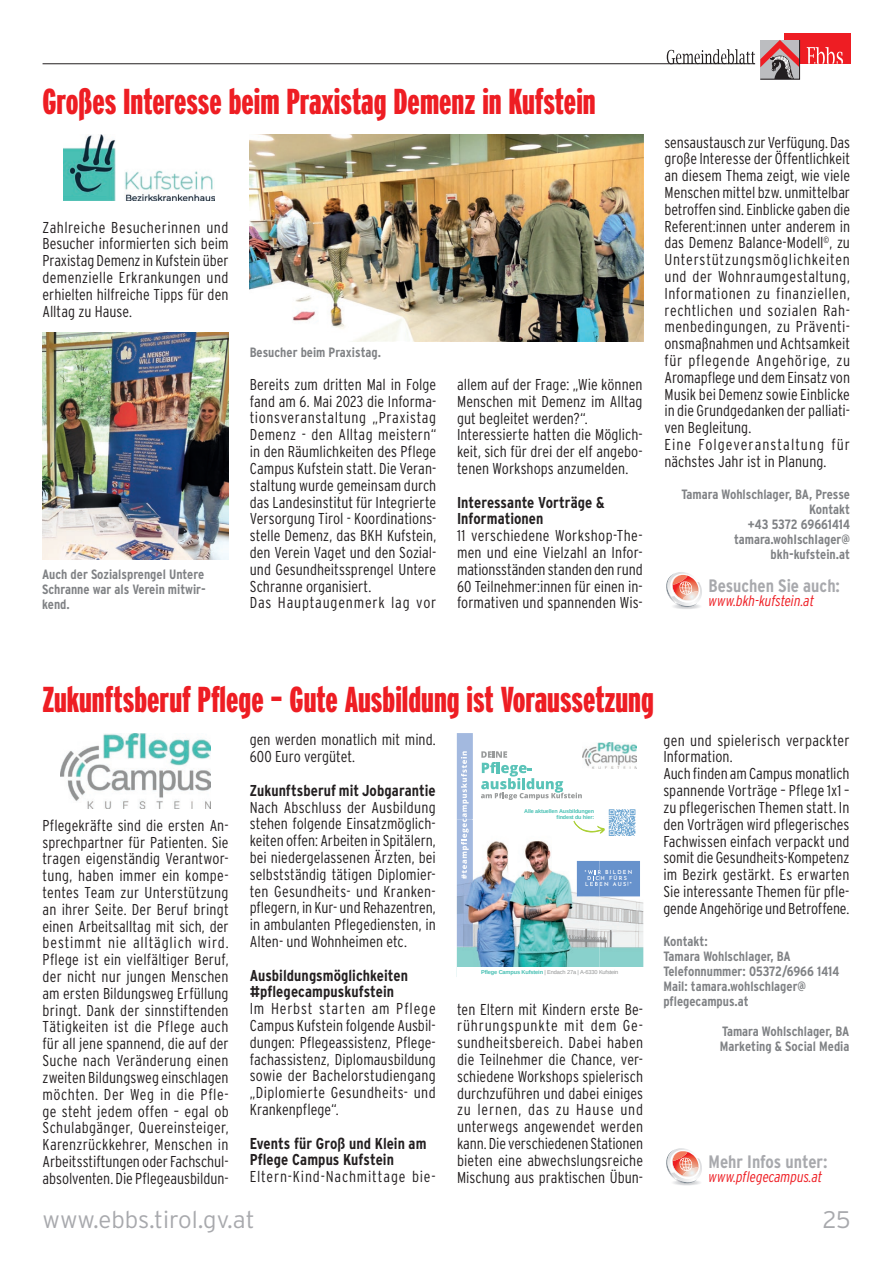
<style>
.page{position:relative;width:893px;height:1263px;background:#fff}
.page>*{position:absolute;margin:0;border:0;box-sizing:border-box;transform-origin:0 0}
.t1{font:900 36px "Interstate Compressed";color:#ee1d23}
.t2{font:300 24px "Interstate";color:#a8a9ad}
.t3{font:700 18px "Interstate Condensed";color:#a8a9ad}
.t4{font:300 15.75px/16.8px "Interstate Condensed";color:#231f20;text-align:justify}
.t5{font:700 15.75px/16.8px "Interstate Condensed";letter-spacing:.005em;color:#231f20}
.t6{font:300 15.75px "Interstate Condensed";letter-spacing:.05em;color:#231f20}
.t7{font:italic 300 15px "Interstate Condensed";color:#ee1d23}
.t8{font:700 13.5px/15px "Interstate Condensed";color:#808285}
.t9{font:5.7px "Arimo";letter-spacing:-.025em;color:#939595}
.t10{font:700 5.55px/6.4px "Arimo";letter-spacing:-.025em;color:#46c0b3;text-align:right}
.t11{font:600 5.55px/5.8px "Josefin Sans";letter-spacing:.22em;color:#fff;text-align:center}
.s1{font-weight:700;color:#46c0b3}
</style>
<div class="page">
<div style="left:784px;top:33px;width:66px;height:31px;background:#ee1d23"></div>
<hr style="left:43px;top:63px;width:712px;height:1px;background:#231f20">
<svg style="left:807px;top:47px;width:36px;height:17px"></svg>
<svg style="left:667px;top:40px;width:133px;height:40px"></svg>
<svg style="left:666px;top:572px;width:35px;height:37px"></svg>
<img style="left:64px;top:135px;width:150px;height:65px">
<img style="left:250px;top:135px;width:393px;height:207px">
<img style="left:42px;top:332px;width:186px;height:228px">
<img style="left:599px;top:860px;width:44px;height:107px">
<img style="left:583px;top:742px;width:53px;height:27px">
<img style="left:599px;top:861px;width:41px;height:35px">
<svg style="left:481px;top:751px;width:101px;height:49px"></svg>
<img style="left:457px;top:733px;width:16px;height:86px">
<img style="left:473px;top:840px;width:79px;height:84px">
<img style="left:552px;top:860px;width:47px;height:107px">
<img style="left:457px;top:924px;width:95px;height:43px">
<svg style="left:585px;top:870px;width:17px;height:16px"></svg>
<svg style="left:573px;top:809px;width:63px;height:27px"></svg>
<img style="left:457px;top:819px;width:16px;height:128px">
<svg style="left:461px;top:751px;width:8px;height:128px"></svg>
<img style="left:60px;top:733px;width:151px;height:75px">
<svg style="left:666px;top:1148px;width:35px;height:38px"></svg>
<h1 class="t1" style="left:42px;top:82px;width:555px">Großes Interesse beim Praxistag Demenz in Kufstein</h1>
<p class="t4" style="left:42px;top:219px;width:188px">Zahlreiche Besucherinnen und Besucher informierten sich beim Praxistag Demenz in Kufstein über demenzielle Erkrankungen und erhielten hilfreiche Tipps für den Alltag zu Hause.</p>
<p class="t8" style="left:42px;top:566px;width:165px">Auch der Sozialsprengel Untere<br>Schranne war als Verein mitwir&shy;kend.</p>
<p class="t8" style="left:250px;top:344px;width:133px">Besucher beim Praxistag.</p>
<p class="t4" style="left:250px;top:376px;width:188px;text-align:left">Bereits zum dritten Mal in Folge fand am 6. Mai 2023 die Informa&shy;tionsveranstaItung „Praxistag<br>Demenz - den Alltag meistern“ in den Räumlichkeiten des Pflege<br>Campus Kufstein statt. Die Veran&shy;staltung wurde gemeinsam durch das Landesinstitut für Integrierte<br>Versorgung Tirol - Koordinations&shy;stelle Demenz, das BKH Kufstein, den Verein Vaget und den Sozial&shy;und Gesundheitssprengel Untere<br>Schranne organisiert.<br>Das Hauptaugenmerk lag vor</p>
<p class="t4" style="left:457px;top:376px;width:187px;text-align:left">allem auf der Frage: „Wie können<br>Menschen mit Demenz im Alltag gut begleitet werden?“.<br>Interessierte hatten die Möglich&shy;keit, sich für drei der elf angebo&shy;tenen Workshops anzumelden.</p>
<p class="t5" style="left:457px;top:493px;width:149px">Interessante Vorträge &amp;<br>Informationen</p>
<p class="t4" style="left:457px;top:527px;width:187px">11 verschiedene Workshop-The&shy;men und eine Vielzahl an Infor&shy;mationsständen standen den rund 60 Teilnehmer:innen für einen in&shy;formativen und spannenden Wis-</p>
<p class="t4" style="left:664px;top:133px;width:187px;text-align:left">sensaustausch zur Verfügung. Das große Interesse der Öffentlichkeit an diesem Thema zeigt, wie viele<br>Menschen mittel bzw. unmittelbar betroffen sind. Einblicke gaben die<br>Referent:innen unter anderem in das Demenz Balance-Modell<sup>©</sup>, zu<br>UnterstützungsmögIichkeiten und der Wohnraumgestaltung,<br>Informationen zu finanziellen, rechtlichen und sozialen Rah&shy;menbedingungen, zu Präventi&shy;onsmaßnahmen und Achtsamkeit für pflegende Angehörige, zu<br>Aromapflege und dem Einsatz von<br>Musik bei Demenz sowie Einblicke in die Grundgedanken der palliati&shy;ven Begleitung.<br>Eine Folgeveranstaltung für nächstes Jahr ist in Planung.</p>
<p class="t8" style="left:682px;top:486px;width:170px;text-align:right">Tamara Wohlschlager, BA, Presse<br>Kontakt<br>+43 5372 69661414 tamara.wohIschIager@ bkh-kufstein.at</p>
<p class="t3" style="left:708px;top:575px;width:133px">Besuchen Sie auch:</p>
<p class="t7" style="left:708px;top:592px;width:107px">www.bkh-kufstein.at</p>
<h1 class="t1" style="left:43px;top:680px;width:613px">Zukunftsberuf Pflege – Gute Ausbildung ist Voraussetzung</h1>
<p class="t4" style="left:43px;top:817px;width:188px">Pflegekräfte sind die ersten An&shy;sprechpartner für Patienten. Sie tragen eigenständig Verantwor&shy;tung, haben immer ein kompe&shy;tentes Team zur Unterstützung an ihrer Seite. Der Beruf bringt einen Arbeitsalltag mit sich, der bestimmt nie alltäglich wird.<br>Pflege ist ein vielfältiger Beruf, der nicht nur jungen Menschen am ersten Bildungsweg Erfüllung bringt. Dank der sinnstiftenden Tätigkeiten ist die Pflege auch für all jene spannend, die auf der Suche nach Veränderung einen zweiten Bildungsweg einschlagen möchten. Der Weg in die Pfle&shy;ge steht jedem offen – egal ob Schulabgänger, Quereinsteiger, Karenzrückkehrer, Menschen in Arbeitsstiftungen oder Fachschul&shy;absolventen. Die Pflegeausbildun-</p>
<p class="t4" style="left:250px;top:731px;width:188px">gen werden monatlich mit mind.<br>600 Euro vergütet.</p>
<p class="t5" style="left:250px;top:782px;width:188px">Zukunftsberuf mit Jobgarantie</p>
<p class="t4" style="left:250px;top:798px;width:188px">Nach Abschluss der Ausbildung stehen folgende Einsatzmöglich&shy;keiten offen: Arbeiten in Spitälern, bei niedergelassenen Ärzten, bei selbstständig tätigen Diplomier&shy;ten Gesundheits- und Kranken&shy;pflegern, in Kur- und Rehazentren, in ambulanten Pflegediensten, in Alten- und Wohnheimen etc.</p>
<p class="t5" style="left:250px;top:966px;width:160px">Ausbildungsmöglichkeiten #pflegecampuskufstein</p>
<p class="t4" style="left:250px;top:1000px;width:188px">Im Herbst starten am Pflege Campus Kufstein folgende Ausbil&shy;dungen: Pflegeassistenz, Pflege&shy;fachassistenz, Diplomausbildung sowie der Bachelorstudiengang „Diplomierte Gesundheits- und Krankenpflege“.</p>
<p class="t5" style="left:250px;top:1134px;width:178px">Events für Groß und Klein am<br>Pflege Campus Kufstein</p>
<p class="t6" style="left:250px;top:1168px;width:188px">Eltern-Kind-Nachmittage bie-</p>
<p class="t10" style="left:524px;top:808px;width:71px">Alle aktuellen Ausbildungen findest du hier:</p>
<p class="t11" style="left:584px;top:869px;width:49px">"WIR BILDEN<br>DICH FÜRS<br>LEBEN AUS!"</p>
<p class="t9" style="left:481px;top:968px;width:139px"><span class="s1">Pflege Campus Kufstein</span> | Endach 27a | A-6330 Kufstein</p>
<p class="t4" style="left:457px;top:1000px;width:188px">ten Eltern mit Kindern erste Be&shy;rührungspunkte mit dem Ge&shy;sundheitsbereich. Dabei haben die Teilnehmer die Chance, ver&shy;schiedene Workshops spielerisch durchzuführen und dabei einiges zu lernen, das zu Hause und unterwegs angewendet werden kann. Die verschiedenen Stationen bieten eine abwechslungsreiche Mischung aus praktischen Übun-</p>
<p class="t4" style="left:663px;top:732px;width:188px;text-align:left">gen und spielerisch verpackter<br>Information.<br>Auch finden am Campus monatlich spannende Vorträge – Pflege 1x1 – zu pflegerischen Themen statt. In den Vorträgen wird pflegerisches<br>Fachwissen einfach verpackt und somit die Gesundheits-Kompetenz im Bezirk gestärkt. Es erwarten<br>Sie interessante Themen für pfle&shy;gende Angehörige und Betroffene.</p>
<p class="t8" style="left:663px;top:933px;width:177px">Kontakt:<br>Tamara Wohlschlager, BA<br>Telefonnummer: 05372/6966 1414<br>Mail: tamara.wohlschlager@ pflegecampus.at</p>
<p class="t8" style="left:720px;top:1023px;width:131px">Tamara Wohlschlager, BA<br>Marketing &amp; Social Media</p>
<p class="t3" style="left:708px;top:1152px;width:121px">Mehr Infos unter:</p>
<p class="t7" style="left:708px;top:1168px;width:115px">www.pflegecampus.at</p>
<h2 class="t2" style="left:43px;top:1206px;width:214px">www.ebbs.tirol.gv.at</h2>
<h2 class="t2" style="left:823px;top:1206px;width:29px">25</h2>
</div>
